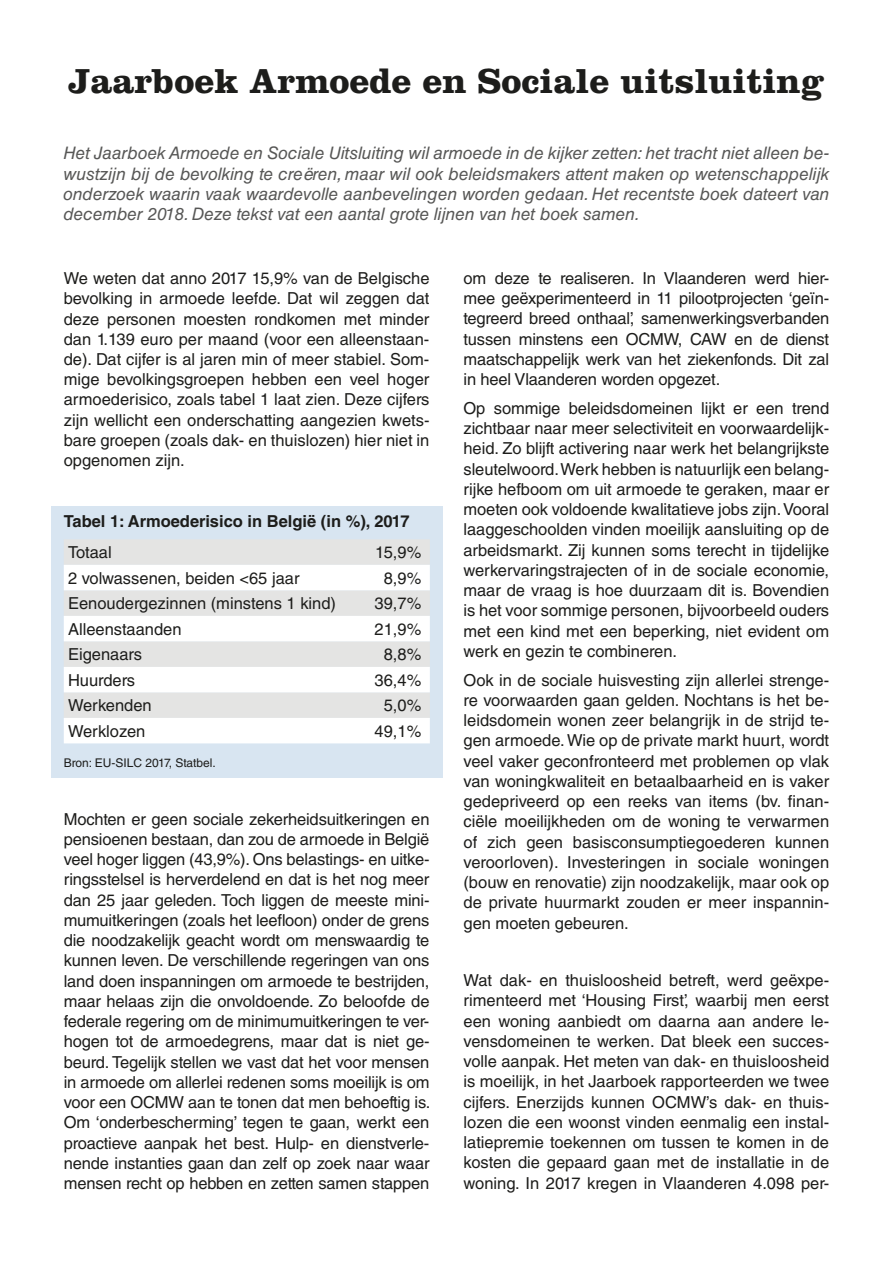
<style>
.page{position:relative;width:893px;height:1263px;background:#fff}
.page>*{position:absolute;margin:0;border:0;box-sizing:border-box;transform-origin:0 0}
.t1{font:700 36px "Clarendon LT Std";color:#1d1d1b}
.t2{font:italic 17.25px/20.2px "Helvetica LT Std";color:#575756;text-align:justify}
.t3{font:16.5px/20.2px "Helvetica LT Std";color:#1d1d1b;text-align:justify}
.t4{font:700 16.5px "Helvetica LT Std";color:#1d1d1b}
.t5{font:12px "Helvetica LT Std";color:#1d1d1b}
</style>
<div class="page">
<div style="left:51px;top:506px;width:391px;height:271px;background:#d8e5f1"></div>
<div style="left:64px;top:540px;width:366px;height:25px;background:#e4e4e3"></div>
<svg style="left:64px;top:565px;width:366px;height:178px;fill:#fff"></svg>
<h1 class="t1" style="left:68px;top:59px;width:758px">Jaarboek Armoede en Sociale uitsluiting</h1>
<p class="t2" style="left:63px;top:143px;width:768px">Het Jaarboek Armoede en Sociale Uitsluiting wil armoede in de kijker zetten: het tracht niet alleen be&shy;wustzijn bij de bevolking te creëren, maar wil ook beleidsmakers attent maken op wetenschappelijk onderzoek waarin vaak waardevolle aanbevelingen worden gedaan. Het recentste boek dateert van december 2018. Deze tekst vat een aantal grote lijnen van het boek samen.</p>
<p class="t3" style="left:64px;top:268px;width:367px">We weten dat anno 2017 15,9% van de Belgische bevolking in armoede leefde. Dat wil zeggen dat deze personen moesten rondkomen met minder dan 1.139 euro per maand (voor een alleenstaan&shy;de). Dat cijfer is al jaren min of meer stabiel. Som&shy;mige bevolkingsgroepen hebben een veel hoger armoederisico, zoals tabel 1 laat zien. Deze cijfers zijn wellicht een onderschatting aangezien kwets&shy;bare groepen (zoals dak- en thuislozen) hier niet in opgenomen zijn.</p>
<p class="t4" style="left:64px;top:511px;width:347px">Tabel 1: Armoederisico in België (in %), 2017</p>
<p class="t3" style="left:68px;top:542px;width:45px">Totaal</p>
<p class="t3" style="left:375px;top:542px;width:48px">15,9%</p>
<p class="t3" style="left:68px;top:567px;width:233px">2 volwassenen, beiden &lt;65 jaar</p>
<p class="t3" style="left:384px;top:567px;width:39px">8,9%</p>
<p class="t3" style="left:68px;top:593px;width:270px">Eenoudergezinnen (minstens 1 kind)</p>
<p class="t3" style="left:375px;top:593px;width:48px">39,7%</p>
<p class="t3" style="left:68px;top:618px;width:115px">Alleenstaanden</p>
<p class="t3" style="left:375px;top:618px;width:48px">21,9%</p>
<p class="t3" style="left:68px;top:644px;width:75px">Eigenaars</p>
<p class="t3" style="left:384px;top:644px;width:39px">8,8%</p>
<p class="t3" style="left:68px;top:670px;width:69px">Huurders</p>
<p class="t3" style="left:375px;top:670px;width:48px">36,4%</p>
<p class="t3" style="left:68px;top:695px;width:85px">Werkenden</p>
<p class="t3" style="left:384px;top:695px;width:39px">5,0%</p>
<p class="t3" style="left:68px;top:721px;width:79px">Werklozen</p>
<p class="t3" style="left:375px;top:721px;width:48px">49,1%</p>
<p class="t5" style="left:64px;top:756px;width:154px">Bron: EU-SILC 2017, Statbel.</p>
<p class="t3" style="left:64px;top:809px;width:368px">Mochten er geen sociale zekerheidsuitkeringen en pensioenen bestaan, dan zou de armoede in België veel hoger liggen (43,9%). Ons belastings- en uitke&shy;ringsstelsel is herverdelend en dat is het nog meer dan 25 jaar geleden. Toch liggen de meeste mini&shy;mumuitkeringen (zoals het leefloon) onder de grens die noodzakelijk geacht wordt om menswaardig te kunnen leven. De verschillende regeringen van ons land doen inspanningen om armoede te bestrijden, maar helaas zijn die onvoldoende. Zo beloofde de federale regering om de minimumuitkeringen te ver&shy;hogen tot de armoedegrens, maar dat is niet ge&shy;beurd. Tegelijk stellen we vast dat het voor mensen in armoede om allerlei redenen soms moeilijk is om voor een OCMW aan te tonen dat men behoeftig is.<br>Om ‘onderbescherming’ tegen te gaan, werkt een proactieve aanpak het best. Hulp- en dienstverle&shy;nende instanties gaan dan zelf op zoek naar waar mensen recht op hebben en zetten samen stappen</p>
<p class="t3" style="left:463px;top:268px;width:367px">om deze te realiseren. In Vlaanderen werd hier&shy;mee geëxperimenteerd in 11 pilootprojecten ‘geïn&shy;tegreerd breed onthaal’, samenwerkingsverbanden tussen minstens een OCMW, CAW en de dienst maatschappelijk werk van het ziekenfonds. Dit zal in heel Vlaanderen worden opgezet.</p>
<p class="t3" style="left:463px;top:398px;width:367px">Op sommige beleidsdomeinen lijkt er een trend zichtbaar naar meer selectiviteit en voorwaardelijk&shy;heid. Zo blijft activering naar werk het belangrijkste sleutelwoord. Werk hebben is natuurlijk een belang&shy;rijke hefboom om uit armoede te geraken, maar er moeten ook voldoende kwalitatieve jobs zijn. Vooral laaggeschoolden vinden moeilijk aansluiting op de arbeidsmarkt. Zij kunnen soms terecht in tijdelijke werkervaringstrajecten of in de sociale economie, maar de vraag is hoe duurzaam dit is. Bovendien is het voor sommige personen, bijvoorbeeld ouders met een kind met een beperking, niet evident om werk en gezin te combineren.</p>
<p class="t3" style="left:463px;top:670px;width:367px">Ook in de sociale huisvesting zijn allerlei strenge&shy;re voorwaarden gaan gelden. Nochtans is het be&shy;leidsdomein wonen zeer belangrijk in de strijd te&shy;gen armoede. Wie op de private markt huurt, wordt veel vaker geconfronteerd met problemen op vlak van woningkwaliteit en betaalbaarheid en is vaker gedepriveerd op een reeks van items (bv. finan&shy;ciële moeilijkheden om de woning te verwarmen of zich geen basisconsumptiegoederen kunnen veroorloven). Investeringen in sociale woningen (bouw en renovatie) zijn noodzakelijk, maar ook op de private huurmarkt zouden er meer inspannin&shy;gen moeten gebeuren.</p>
<p class="t3" style="left:463px;top:970px;width:367px">Wat dak- en thuisloosheid betreft, werd geëxpe&shy;rimenteerd met ‘Housing First’, waarbij men eerst een woning aanbiedt om daarna aan andere le&shy;vensdomeinen te werken. Dat bleek een succes&shy;volle aanpak. Het meten van dak- en thuisloosheid is moeilijk, in het Jaarboek rapporteerden we twee cijfers. Enerzijds kunnen OCMW’s dak- en thuis&shy;lozen die een woonst vinden eenmalig een instal&shy;latiepremie toekennen om tussen te komen in de kosten die gepaard gaan met de installatie in de woning. In 2017 kregen in Vlaanderen 4.098 per-</p>
</div>
